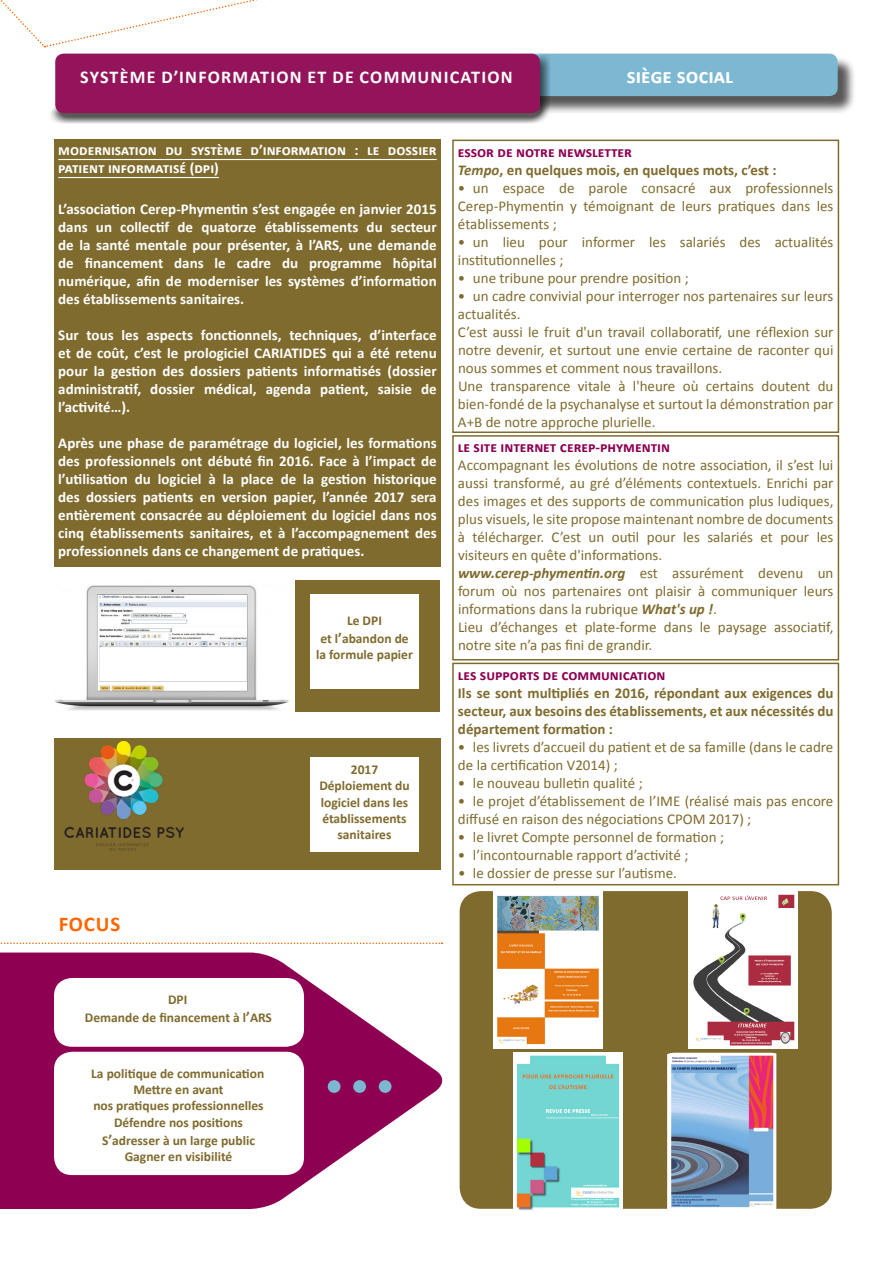
<style>
.page{position:relative;width:893px;height:1263px;background:#fff}
.page>*{position:absolute;margin:0;border:0;box-sizing:border-box;transform-origin:0 0}
.t1{font:700 21px "Calibri";color:#fff}
.t2{font:700 21px "Calibri";letter-spacing:.04em;color:#f60}
.t3{font:700 18px "Calibri";letter-spacing:.07em;color:#fff}
.t4{font:15px/18px "Calibri";color:#7f6b2e;text-align:justify}
.t5{font:700 15px/18px "Calibri";color:#fff;text-align:justify}
.t6{font:700 15px/18px "Calibri";color:#7f6b2e;text-align:justify}
.t7{font:700 15px "Calibri";color:#8d0052}
.t8{font:700 13.5px/16.2px "Calibri";color:#7f6b2e;text-align:center}
.s1{font-size:15px}
.s2{font-style:italic}
.s3{font-weight:700;font-style:italic}
</style>
<div class="page">
<div style="left:521px;top:56px;width:335px;height:59px;background:#231f20;opacity:.75"></div>
<div style="left:519px;top:54px;width:319px;height:42px;background:#7db8d3;border-radius:9px"></div>
<div style="left:48px;top:50px;width:503px;height:74px;background:#231f20;opacity:.75"></div>
<div style="left:55px;top:54px;width:485px;height:59px;background:#93145a;border-radius:9px"></div>
<svg style="left:0;top:952px;width:443px;height:257px;fill:#8d0052"></svg>
<svg style="left:1px;top:0;width:256px;height:48px"></svg>
<svg style="left:0;top:942px;width:442px;height:2px"></svg>
<div style="left:54px;top:140px;width:387px;height:427px;background:#7f6b2e"></div>
<hr style="left:58px;top:159px;width:379px;height:1px;background:#fff">
<hr style="left:58px;top:177px;width:161px;height:1px;background:#fff">
<div style="left:53px;top:580px;width:387px;height:132px;background:#7f6b2e"></div>
<img style="left:53px;top:580px;width:242px;height:132px">
<div style="left:54px;top:738px;width:387px;height:132px;background:#7f6b2e"></div>
<img style="left:64px;top:740px;width:120px;height:111px">
<div style="left:310px;top:594px;width:108px;height:94px;background:#fff"></div>
<div style="left:310px;top:757px;width:108px;height:94px;background:#fff"></div>
<div style="left:452px;top:140px;width:387px;height:293px;border:2px solid #7f6b2e"></div>
<div style="left:452px;top:435px;width:387px;height:225px;border:2px solid #7f6b2e"></div>
<div style="left:452px;top:663px;width:387px;height:222px;border:2px solid #7f6b2e"></div>
<div style="left:460px;top:891px;width:372px;height:318px;background:#7f6b2e;border-radius:21px"></div>
<img style="left:514px;top:1053px;width:109px;height:157px">
<img style="left:667px;top:1053px;width:109px;height:156px">
<img style="left:688px;top:891px;width:109px;height:157px">
<img style="left:493px;top:891px;width:109px;height:157px">
<div style="left:328px;top:1080px;width:12px;height:13px;background:#7db8d3;border-radius:50%"></div>
<div style="left:379px;top:1080px;width:12px;height:13px;background:#7db8d3;border-radius:50%"></div>
<div style="left:353px;top:1080px;width:13px;height:13px;background:#7db8d3;border-radius:50%"></div>
<div style="left:54px;top:978px;width:250px;height:69px;background:#fff;border-radius:18px"></div>
<div style="left:54px;top:1052px;width:250px;height:123px;background:#fff;border-radius:18px"></div>
<p class="t3" style="left:80px;top:66px;width:434px">SYSTÈME D’INFORMATION ET DE COMMUNICATION</p>
<h1 class="t1" style="left:627px;top:62px;width:108px">siège social</h1>
<p class="t5" style="left:58px;top:141px;width:380px">modernisation du système d’information : le dossier patient informatisé (dpi)</p>
<p class="t5" style="left:58px;top:200px;width:380px">L’association Cerep-Phymentin s’est engagée en janvier 2015 dans un collectif de quatorze établissements du secteur de la santé mentale pour présenter, à l’ARS, une demande de financement dans le cadre du programme hôpital numérique, afin de moderniser les systèmes d’information des établissements sanitaires.</p>
<p class="t5" style="left:58px;top:326px;width:380px">Sur tous les aspects fonctionnels, techniques, d’interface et de coût, c’est le prologiciel CARIATIDES qui a été retenu pour la gestion des dossiers patients informatisés (dossier administratif, dossier médical, agenda patient, saisie de l’activité…).</p>
<p class="t5" style="left:58px;top:434px;width:380px">Après une phase de paramétrage du logiciel, les formations des professionnels ont débuté fin 2016. Face à l’impact de l’utilisation du logiciel à la place de la gestion historique des dossiers patients en version papier, l’année 2017 sera entièrement consacrée au déploiement du logiciel dans nos cinq établissements sanitaires, et à l’accompagnement des professionnels dans ce changement de pratiques.</p>
<p class="t8" style="left:347px;top:612px;width:36px">Le DPI</p>
<p class="t8" style="left:316px;top:630px;width:98px">et l<span class="s1">’</span>abandon de la formule papier</p>
<h1 class="t2" style="left:59px;top:910px;width:63px">FOCUS</h1>
<p class="t8" style="left:351px;top:761px;width:29px">2017</p>
<p class="t8" style="left:319px;top:778px;width:92px;text-align:justify">Déploiement du logiciel dans les établissements</p>
<p class="t8" style="left:338px;top:826px;width:55px">sanitaires</p>
<p class="t7" style="left:458px;top:142px;width:176px">essor de notre newsletter</p>
<p class="t6" style="left:458px;top:161px;width:320px"><span class="s2">Tempo</span>, en quelques mois, en quelques mots, c’est :</p>
<p class="t4" style="left:458px;top:179px;width:377px">• un espace de parole consacré aux professionnels Cerep-Phymentin y témoignant de leurs pratiques dans les établissements ;</p>
<p class="t4" style="left:458px;top:233px;width:377px">• un lieu pour informer les salariés des actualités institutionnelles ;</p>
<p class="t4" style="left:458px;top:269px;width:232px">• une tribune pour prendre position ;</p>
<p class="t4" style="left:458px;top:287px;width:377px">• un cadre convivial pour interroger nos partenaires sur leurs actualités.</p>
<p class="t4" style="left:458px;top:323px;width:377px">C’est aussi le fruit d'un travail collaboratif, une réflexion sur notre devenir, et surtout une envie certaine de raconter qui nous sommes et comment nous travaillons.</p>
<p class="t4" style="left:458px;top:377px;width:377px">Une transparence vitale à l'heure où certains doutent du bien-fondé de la psychanalyse et surtout la démonstration par A+B de notre approche plurielle.</p>
<p class="t7" style="left:458px;top:438px;width:214px">le site internet cerep-phymentin</p>
<p class="t4" style="left:458px;top:456px;width:377px">Accompagnant les évolutions de notre association, il s’est lui aussi transformé, au gré d’éléments contextuels. Enrichi par des images et des supports de communication plus ludiques, plus visuels, le site propose maintenant nombre de documents à télécharger. C’est un outil pour les salariés et pour les visiteurs en quête d'informations.</p>
<p class="t4" style="left:458px;top:564px;width:377px"><span class="s3">www.cerep-phymentin.org</span> est assurément devenu un forum où nos partenaires ont plaisir à communiquer leurs informations dans la rubrique <span class="s3">What's up !</span>.</p>
<p class="t4" style="left:458px;top:618px;width:377px">Lieu d’échanges et plate-forme dans le paysage associatif, notre site n’a pas fini de grandir.</p>
<p class="t7" style="left:458px;top:665px;width:209px">les supports de communication</p>
<p class="t6" style="left:458px;top:684px;width:377px">Ils se sont multipliés en 2016, répondant aux exigences du secteur, aux besoins des établissements, et aux nécessités du département formation :</p>
<p class="t4" style="left:458px;top:738px;width:377px">• les livrets d’accueil du patient et de sa famille (dans le cadre de la certification V2014) ;</p>
<p class="t4" style="left:458px;top:774px;width:186px">• le nouveau bulletin qualité ;</p>
<p class="t4" style="left:458px;top:792px;width:377px">• le projet d’établissement de l’IME (réalisé mais pas encore diffusé en raison des négociations CPOM 2017) ;</p>
<p class="t4" style="left:458px;top:828px;width:268px">• le livret Compte personnel de formation ;</p>
<p class="t4" style="left:458px;top:846px;width:232px">• l’incontournable rapport d’activité ;</p>
<p class="t4" style="left:458px;top:864px;width:220px">• le dossier de presse sur l’autisme.</p>
<p class="t8" style="left:168px;top:992px;width:21px">DPI</p>
<p class="t8" style="left:85px;top:1010px;width:189px">Demande de financement à l<span class="s1">’</span>ARS</p>
<p class="t8" style="left:91px;top:1065px;width:175px">La politique de communication</p>
<p class="t8" style="left:133px;top:1082px;width:92px">Mettre en avant</p>
<p class="t8" style="left:93px;top:1098px;width:172px">nos pratiques professionnelles</p>
<p class="t8" style="left:114px;top:1114px;width:130px">Défendre nos positions</p>
<p class="t8" style="left:102px;top:1132px;width:155px">S<span class="s1">’</span>adresser à un large public</p>
<p class="t8" style="left:125px;top:1148px;width:109px">Gagner en visibilité</p>
</div>
